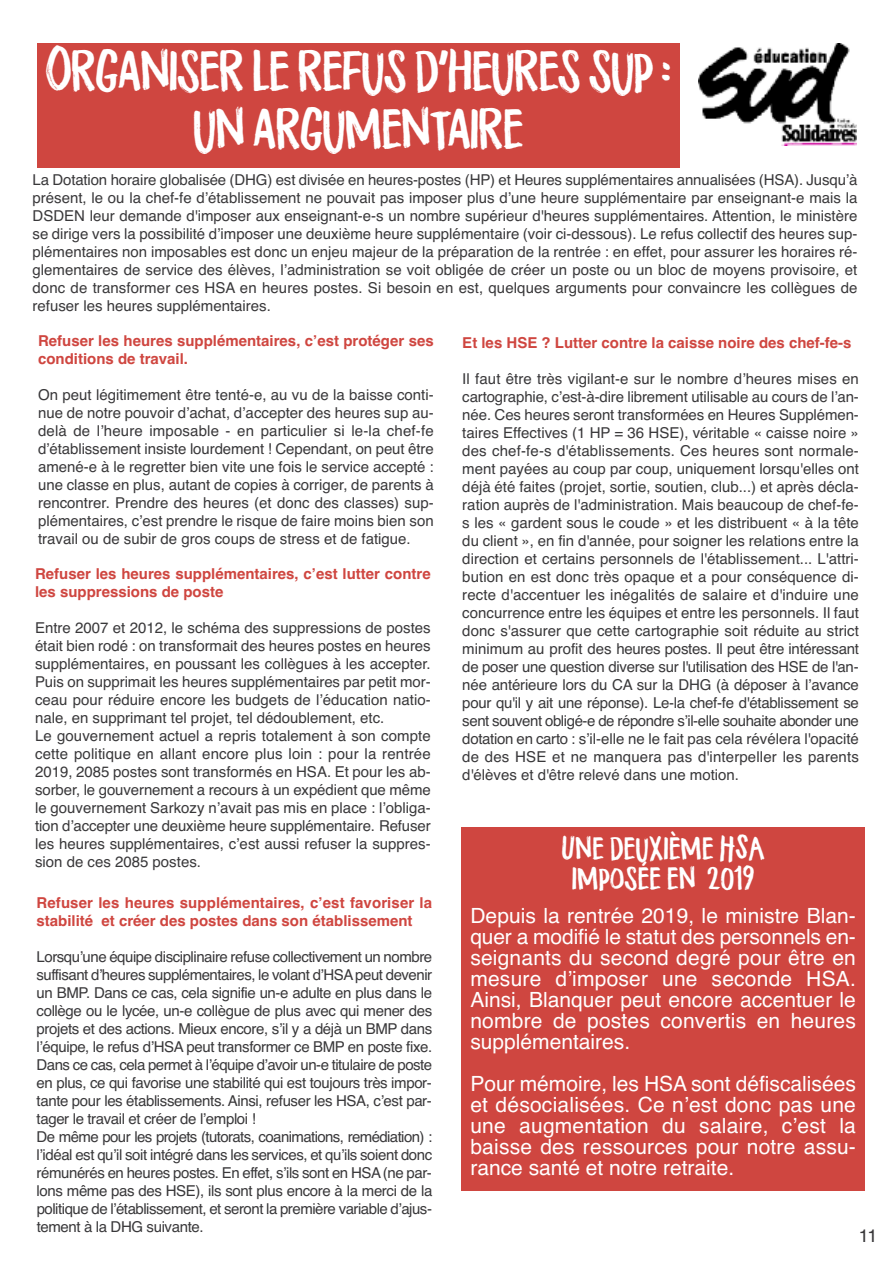
<style>
.page{position:relative;width:893px;height:1263px;background:#fff}
.page>*{position:absolute;margin:0;border:0;box-sizing:border-box;transform-origin:0 0}
.t1{font:48px/57.6px "Flicker DEMO";letter-spacing:-.025em;color:#fff;text-align:center}
.t2{font:27px/30px "Flicker DEMO";color:#fff;text-align:center}
.t3{font:21px/21px "Helvetica";letter-spacing:.01em;color:#fff;text-align:justify}
.t4{font:18px "Helvetica";color:#39383a}
.t5{font:15px/18px "Helvetica";letter-spacing:-.01em;color:#39383a;text-align:justify}
.t6{font:700 15px/18px "Helvetica";color:#cf4640}
</style>
<div class="page">
<div style="left:37px;top:43px;width:642px;height:125px;background:#cf4640"></div>
<div style="left:461px;top:827px;width:404px;height:364px;background:#cf4640"></div>
<img style="left:698px;top:44px;width:158px;height:101px">
<h1 class="t1" style="left:45px;top:41px;width:627px">ORGANISER LE REFUS D’HEURES SUP :<br>UN ARGUMENTAIRE</h1>
<p class="t5" style="left:33px;top:171px;width:826px">La Dotation horaire globalisée (DHG) est divisée en heures-postes (HP) et Heures supplémentaires annualisées (HSA). Jusqu’à présent, le ou la chef-fe d’établissement ne pouvait pas imposer plus d’une heure supplémentaire par enseignant-e mais la DSDEN leur demande d'imposer aux enseignant-e-s un nombre supérieur d'heures supplémentaires. Attention, le ministère se dirige vers la possibilité d’imposer une deuxième heure supplémentaire (voir ci-dessous). Le refus collectif des heures sup&shy;plémentaires non imposables est donc un enjeu majeur de la préparation de la rentrée : en effet, pour assurer les horaires ré&shy;glementaires de service des élèves, l’administration se voit obligée de créer un poste ou un bloc de moyens provisoire, et donc de transformer ces HSA en heures postes. Si besoin en est, quelques arguments pour convaincre les collègues de refuser les heures supplémentaires.</p>
<p class="t6" style="left:38px;top:332px;width:397px">Refuser les heures supplémentaires, c’est protéger ses conditions de travail.</p>
<p class="t5" style="left:38px;top:386px;width:397px">On peut légitimement être tenté-e, au vu de la baisse conti&shy;nue de notre pouvoir d’achat, d’accepter des heures sup au&shy;delà de l’heure imposable - en particulier si le-la chef-fe d’établissement insiste lourdement ! Cependant, on peut être amené-e à le regretter bien vite une fois le service accepté : une classe en plus, autant de copies à corriger, de parents à rencontrer. Prendre des heures (et donc des classes) sup&shy;plémentaires, c’est prendre le risque de faire moins bien son travail ou de subir de gros coups de stress et de fatigue.</p>
<p class="t6" style="left:462px;top:333px;width:391px">Et les HSE ? Lutter contre la caisse noire des chef-fe-s</p>
<p class="t5" style="left:462px;top:369px;width:398px">Il faut être très vigilant-e sur le nombre d’heures mises en cartographie, c’est-à-dire librement utilisable au cours de l’an&shy;née. Ces heures seront transformées en Heures Supplémen&shy;taires Effectives (1 HP = 36 HSE), véritable « caisse noire » des chef-fe-s d'établissements. Ces heures sont normale&shy;ment payées au coup par coup, uniquement lorsqu'elles ont déjà été faites (projet, sortie, soutien, club...) et après décla&shy;ration auprès de l'administration. Mais beaucoup de chef-fe&shy;s les « gardent sous le coude » et les distribuent « à la tête du client », en fin d'année, pour soigner les relations entre la direction et certains personnels de l'établissement... L'attri&shy;bution en est donc très opaque et a pour conséquence di&shy;recte d'accentuer les inégalités de salaire et d'induire une concurrence entre les équipes et entre les personnels. Il faut donc s'assurer que cette cartographie soit réduite au strict minimum au profit des heures postes. Il peut être intéressant de poser une question diverse sur l'utilisation des HSE de l'an&shy;née antérieure lors du CA sur la DHG (à déposer à l’avance pour qu'il y ait une réponse). Le-la chef-fe d'établissement se sent souvent obligé-e de répondre s’il-elle souhaite abonder une dotation en carto : s’il-elle ne le fait pas cela révélera l'opacité de des HSE et ne manquera pas d'interpeller les parents d'élèves et d'être relevé dans une motion.</p>
<p class="t6" style="left:35px;top:565px;width:397px">Refuser les heures supplémentaires, c’est lutter contre les suppressions de poste</p>
<p class="t5" style="left:35px;top:619px;width:397px;text-align:left">Entre 2007 et 2012, le schéma des suppressions de postes était bien rodé : on transformait des heures postes en heures supplémentaires, en poussant les collègues à les accepter.<br>Puis on supprimait les heures supplémentaires par petit mor&shy;ceau pour réduire encore les budgets de l’éducation natio&shy;nale, en supprimant tel projet, tel dédoublement, etc.<br>Le gouvernement actuel a repris totalement à son compte cette politique en allant encore plus loin : pour la rentrée 2019, 2085 postes sont transformés en HSA. Et pour les ab&shy;sorber, le gouvernement a recours à un expédient que même le gouvernement Sarkozy n’avait pas mis en place : l’obliga&shy;tion d’accepter une deuxième heure supplémentaire. Refuser les heures supplémentaires, c’est aussi refuser la suppres&shy;sion de ces 2085 postes.</p>
<h2 class="t2" style="left:562px;top:833px;width:205px">UNE DEUXIÈME HSA<br>IMPOSÉE EN 2019</h2>
<p class="t3" style="left:470px;top:905px;width:387px">Depuis la rentrée 2019, le ministre Blan&shy;quer a modifié le statut des personnels en&shy;seignants du second degré pour être en mesure d’imposer une seconde HSA.<br>Ainsi, Blanquer peut encore accentuer le nombre de postes convertis en heures supplémentaires.</p>
<h3 class="t3" style="left:470px;top:1073px;width:387px">Pour mémoire, les HSA sont défiscalisées et désocialisées. Ce n’est donc pas une une augmentation du salaire, c’est la baisse des ressources pour notre assu&shy;rance santé et notre retraite.</h3>
<p class="t6" style="left:37px;top:893px;width:397px">Refuser les heures supplémentaires, c’est favoriser la stabilité et créer des postes dans son établissement</p>
<p class="t5" style="left:37px;top:947px;width:397px;text-align:left">Lorsqu’une équipe disciplinaire refuse collectivement un nombre suffisant d’heures supplémentaires, le volant d’HSA peut devenir un BMP. Dans ce cas, cela signifie un-e adulte en plus dans le collège ou le lycée, un-e collègue de plus avec qui mener des projets et des actions. Mieux encore, s’il y a déjà un BMP dans l’équipe, le refus d’HSA peut transformer ce BMP en poste fixe.<br>Dans ce cas, cela permet à l’équipe d’avoir un-e titulaire de poste en plus, ce qui favorise une stabilité qui est toujours très impor&shy;tante pour les établissements. Ainsi, refuser les HSA, c’est par&shy;tager le travail et créer de l’emploi !<br>De même pour les projets (tutorats, coanimations, remédiation) : l’idéal est qu’il soit intégré dans les services, et qu’ils soient donc rémunérés en heures postes. En effet, s’ils sont en HSA (ne par&shy;lons même pas des HSE), ils sont plus encore à la merci de la politique de l’établissement, et seront la première variable d’ajus&shy;tement à la DHG suivante.</p>
<p class="t4" style="left:859px;top:1226px;width:20px">11</p>
</div>
